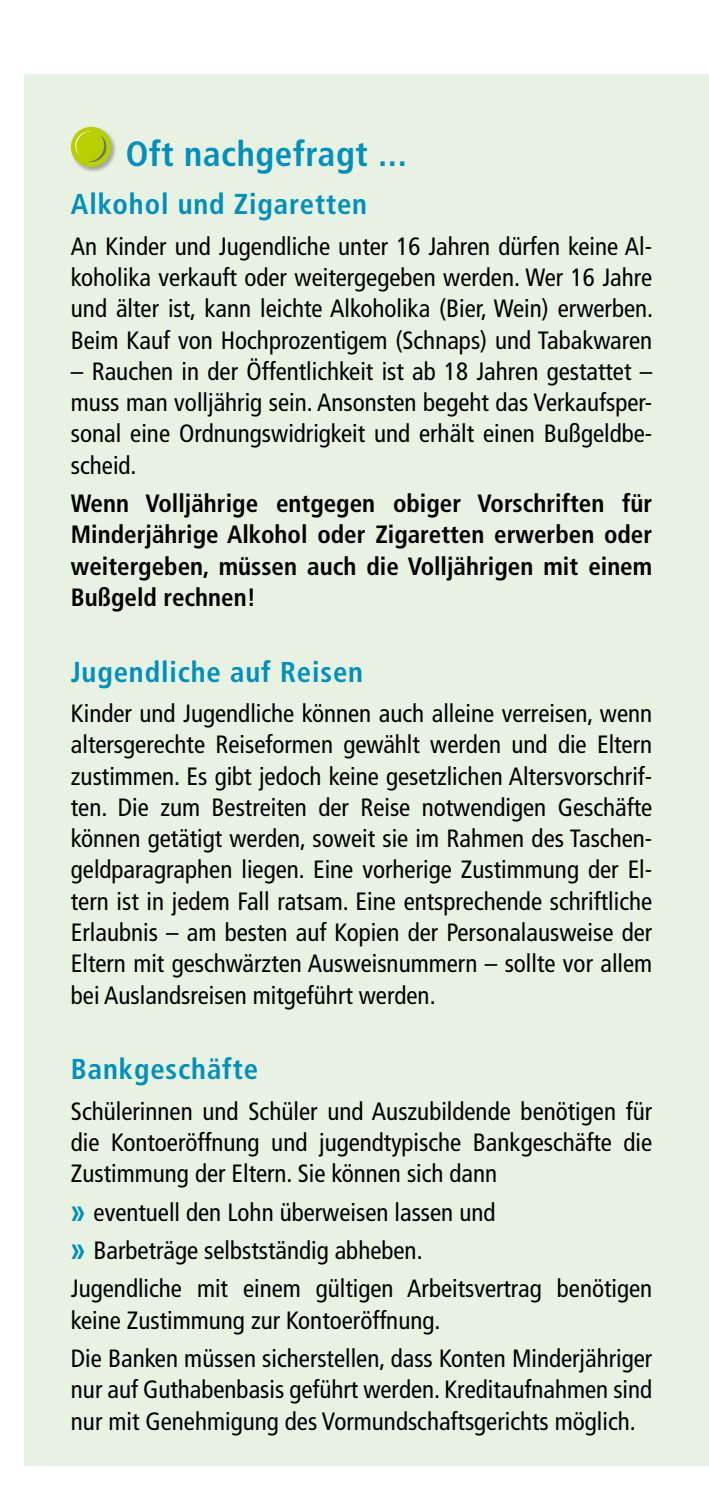
<style>
.page{position:relative;width:709px;height:1489px;background:#fff}
.page>*{position:absolute;margin:0;border:0;box-sizing:border-box;transform-origin:0 0}
.t1{font:700 condensed 35px "Frutiger LT Com";letter-spacing:.02em;color:#008eba}
.t2{font:700 condensed 28.75px "Frutiger LT Com";letter-spacing:.03em;color:#008eba}
.t3{font:condensed 25px/31.2px "Frutiger LT Com";color:#000;text-align:justify}
.t4{font:700 condensed 25px/31.2px "Frutiger LT Com";color:#000;text-align:justify}
.s1{font-family:"Interstate";font-weight:700;font-size:27.5px;color:#008eba}
</style>
<div class="page">
<div style="left:25px;top:74px;width:684px;height:1392px;background:#e8f2e3"></div>
<div style="left:70px;top:126px;width:47px;height:47px;background:#000;opacity:.3"></div>
<div style="left:71px;top:127px;width:40px;height:40px;background:#b9ce00;border-radius:50%"></div>
<svg style="left:75px;top:131px;width:32px;height:31px"></svg>
<h1 class="t1" style="left:126px;top:133px;width:282px">Oft nachgefragt ...</h1>
<p class="t2" style="left:71px;top:187px;width:298px">Alkohol und Zigaretten</p>
<p class="t3" style="left:71px;top:231px;width:584px">An Kinder und Jugendliche unter 16 Jahren dürfen keine Al&shy;koholika verkauft oder weitergegeben werden. Wer 16 Jahre und älter ist, kann leichte Alkoholika (Bier, Wein) erwerben.<br>Beim Kauf von Hochprozentigem (Schnaps) und Tabakwaren</p>
<p class="t3" style="left:71px;top:356px;width:583px">– Rauchen in der Öffentlichkeit ist ab 18 Jahren gestattet – muss man volljährig sein. Ansonsten begeht das Verkaufsper&shy;sonal eine Ordnungswidrigkeit und erhält einen Bußgeldbe&shy;scheid.</p>
<p class="t4" style="left:71px;top:488px;width:583px">Wenn Volljährige entgegen obiger Vorschriften für Minderjährige Alkohol oder Zigaretten erwerben oder weitergeben, müssen auch die Volljährigen mit einem Bußgeld rechnen!</p>
<p class="t2" style="left:71px;top:654px;width:294px">Jugendliche auf Reisen</p>
<p class="t3" style="left:71px;top:698px;width:583px">Kinder und Jugendliche können auch alleine verreisen, wenn altersgerechte Reiseformen gewählt werden und die Eltern zustimmen. Es gibt jedoch keine gesetzlichen Altersvorschrif&shy;ten. Die zum Bestreiten der Reise notwendigen Geschäfte können getätigt werden, soweit sie im Rahmen des Taschen&shy;geldparagraphen liegen. Eine vorherige Zustimmung der El&shy;tern ist in jedem Fall ratsam. Eine entsprechende schriftliche Erlaubnis – am besten auf Kopien der Personalausweise der Eltern mit geschwärzten Ausweisnummern – sollte vor allem bei Auslandsreisen mitgeführt werden.</p>
<p class="t2" style="left:71px;top:1052px;width:189px">Bankgeschäfte</p>
<p class="t3" style="left:71px;top:1095px;width:583px">Schülerinnen und Schüler und Auszubildende benötigen für die Kontoeröffnung und jugendtypische Bankgeschäfte die Zustimmung der Eltern. Sie können sich dann</p>
<p class="t3" style="left:71px;top:1192px;width:583px;line-height:38.2px;text-align:left"><span class="s1">»</span> eventuell den Lohn überweisen lassen und<br><span class="s1">»</span> Barbeträge selbstständig abheben.<br>Jugendliche mit einem gültigen Arbeitsvertrag benötigen</p>
<p class="t3" style="left:71px;top:1300px;width:583px;line-height:38.2px">keine Zustimmung zur Kontoeröffnung.<br>Die Banken müssen sicherstellen, dass Konten Minderjähriger</p>
<p class="t3" style="left:71px;top:1373px;width:583px">nur auf Guthabenbasis geführt werden. Kreditaufnahmen sind nur mit Genehmigung des Vormundschaftsgerichts möglich.</p>
</div>
